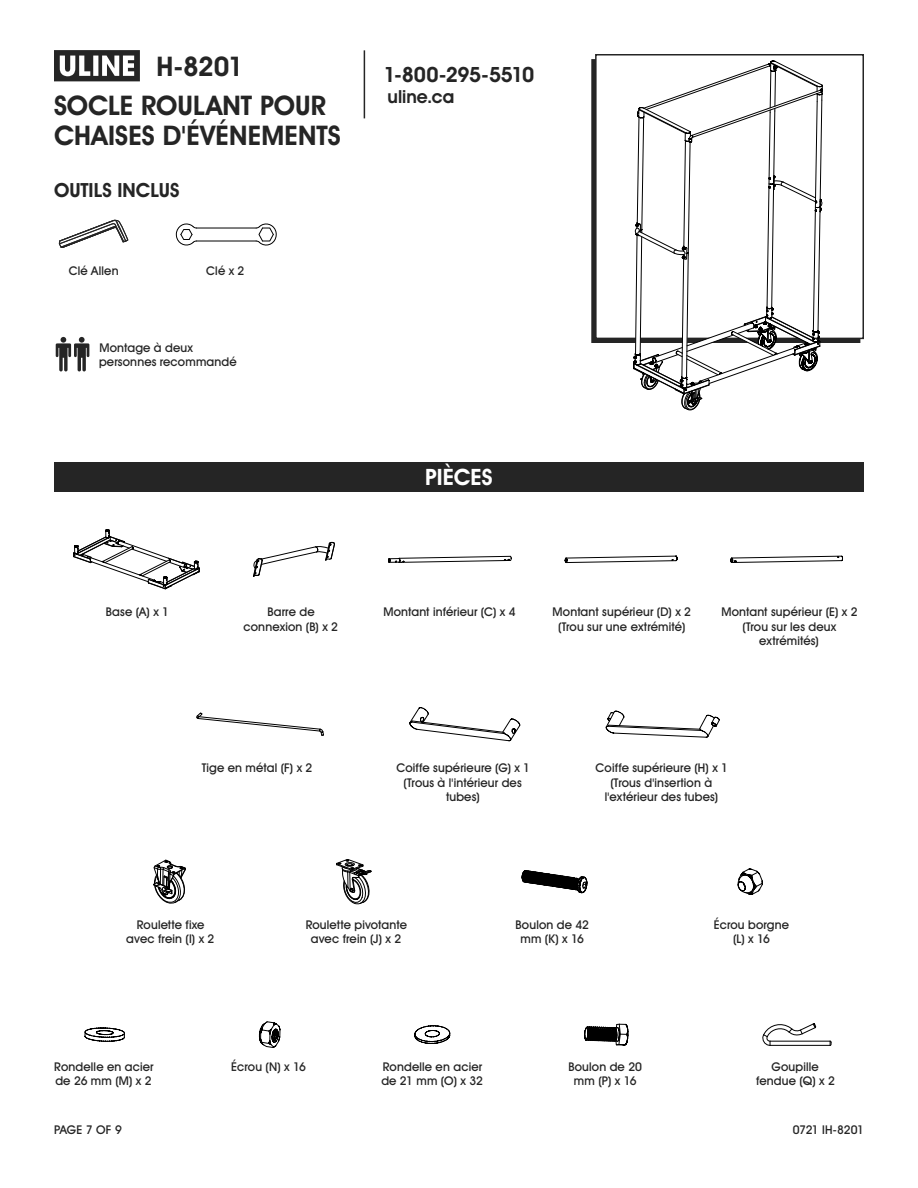
<style>
.page{position:relative;width:918px;height:1188px;background:#fff}
.page>*{position:absolute;margin:0;border:0;box-sizing:border-box;transform-origin:0 0}
.t1{font:700 27px/30px "Uline Two Knine";color:#252525}
.t2{font:700 22.5px "Uline Two Knine";color:#fff}
.t3{font:700 21px "Uline Two Knine";letter-spacing:-.02em;color:#252525}
.t4{font:700 19.5px "Uline Two Knine";color:#252525}
.t5{font:700 18px "Uline Two Knine";color:#252525}
.t6{font:12px/14.4px "Uline Two Knine";letter-spacing:.015em;color:#252525;text-align:center}
.t7{font:12px "Uline Two Knine";letter-spacing:-.03em;color:#252525}
</style>
<div class="page">
<hr style="left:364px;top:50px;width:1px;height:68px;background:#252525">
<svg style="left:54px;top:50px;width:86px;height:31px"></svg>
<svg style="left:605px;top:710px;width:115px;height:28px"></svg>
<svg style="left:409px;top:707px;width:112px;height:35px"></svg>
<svg style="left:196px;top:712px;width:128px;height:24px"></svg>
<svg style="left:564px;top:555px;width:114px;height:9px"></svg>
<svg style="left:388px;top:555px;width:124px;height:8px"></svg>
<svg style="left:73px;top:529px;width:127px;height:61px"></svg>
<svg style="left:253px;top:542px;width:82px;height:35px"></svg>
<svg style="left:730px;top:555px;width:113px;height:8px"></svg>
<svg style="left:584px;top:1023px;width:45px;height:23px"></svg>
<svg style="left:414px;top:1025px;width:37px;height:19px"></svg>
<hr style="left:770px;top:1045px;width:60px;height:1px;background:#000">
<hr style="left:770px;top:1041px;width:60px;height:1px;background:#000">
<svg style="left:829px;top:1040px;width:3px;height:6px"></svg>
<svg style="left:762px;top:1023px;width:54px;height:23px"></svg>
<svg style="left:258px;top:1021px;width:23px;height:27px"></svg>
<svg style="left:84px;top:1027px;width:41px;height:15px"></svg>
<svg style="left:521px;top:870px;width:67px;height:24px"></svg>
<svg style="left:737px;top:868px;width:26px;height:27px"></svg>
<svg style="left:153px;top:859px;width:33px;height:45px"></svg>
<svg style="left:336px;top:859px;width:36px;height:45px"></svg>
<div style="left:595px;top:54px;width:269px;height:285px;border:2px solid #252525"></div>
<svg style="left:633px;top:60px;width:190px;height:351px"></svg>
<svg style="left:59px;top:219px;width:69px;height:29px"></svg>
<hr style="left:196px;top:241px;width:60px;height:1px;background:#000">
<hr style="left:196px;top:228px;width:60px;height:1px;background:#000">
<svg style="left:176px;top:223px;width:21px;height:23px"></svg>
<svg style="left:255px;top:223px;width:22px;height:23px"></svg>
<svg style="left:56px;top:337px;width:33px;height:34px"></svg>
<div style="left:54px;top:462px;width:810px;height:30px;background:#252525"></div>
<h1 class="t1" style="left:157px;top:51px;width:88px">H-8201</h1>
<h1 class="t1" style="left:54px;top:90px;width:288px">SOCLE ROULANT POUR<br>CHAISES D'ÉVÉNEMENTS</h1>
<h3 class="t4" style="left:54px;top:178px;width:127px">OUTILS INCLUS</h3>
<p class="t6" style="left:69px;top:264px;width:51px">Clé Allen</p>
<p class="t6" style="left:206px;top:264px;width:40px">Clé x 2</p>
<p class="t6" style="left:99px;top:340px;width:139px;text-align:left">Montage à deux personnes recommandé</p>
<h3 class="t3" style="left:383px;top:62px;width:152px">1-800-295-5510</h3>
<h3 class="t5" style="left:387px;top:86px;width:68px">uline.ca</h3>
<h2 class="t2" style="left:425px;top:464px;width:69px">PIÈCES</h2>
<p class="t6" style="left:106px;top:605px;width:65px">Base (A) x 1</p>
<p class="t6" style="left:244px;top:605px;width:96px">Barre de connexion (B) x 2</p>
<p class="t6" style="left:383px;top:605px;width:134px">Montant inférieur (C) x 4</p>
<p class="t6" style="left:553px;top:605px;width:140px">Montant supérieur (D) x 2 (Trou sur une extrémité)</p>
<p class="t6" style="left:721px;top:605px;width:138px">Montant supérieur (E) x 2 (Trou sur les deux extrémités)</p>
<p class="t6" style="left:202px;top:761px;width:112px">Tige en métal (F) x 2</p>
<p class="t6" style="left:396px;top:761px;width:135px">Coiffe supérieure (G) x 1 (Trous à l'intérieur des tubes)</p>
<p class="t6" style="left:596px;top:761px;width:134px">Coiffe supérieure (H) x 1 (Trous d'insertion à l'extérieur des tubes)</p>
<p class="t6" style="left:126px;top:917px;width:90px">Roulette fixe avec frein (I) x 2</p>
<p class="t6" style="left:306px;top:917px;width:103px">Roulette pivotante avec frein (J) x 2</p>
<p class="t6" style="left:516px;top:917px;width:75px">Boulon de 42 mm (K) x 16</p>
<p class="t6" style="left:714px;top:917px;width:77px">Écrou borgne (L) x 16</p>
<p class="t6" style="left:231px;top:1059px;width:76px">Écrou (N) x 16</p>
<p class="t6" style="left:54px;top:1059px;width:101px;text-align:left">Rondelle en acier de 26 mm (M) x 2</p>
<p class="t6" style="left:381px;top:1059px;width:103px;text-align:left">Rondelle en acier de 21 mm (O) x 32</p>
<p class="t6" style="left:568px;top:1059px;width:75px">Boulon de 20 mm (P) x 16</p>
<p class="t6" style="left:756px;top:1059px;width:80px">Goupille fendue (Q) x 2</p>
<p class="t6" style="left:54px;top:1122px;width:69px">PAGE 7 OF 9</p>
<p class="t7" style="left:793px;top:1122px;width:73px">0721 IH-8201</p>
</div>
